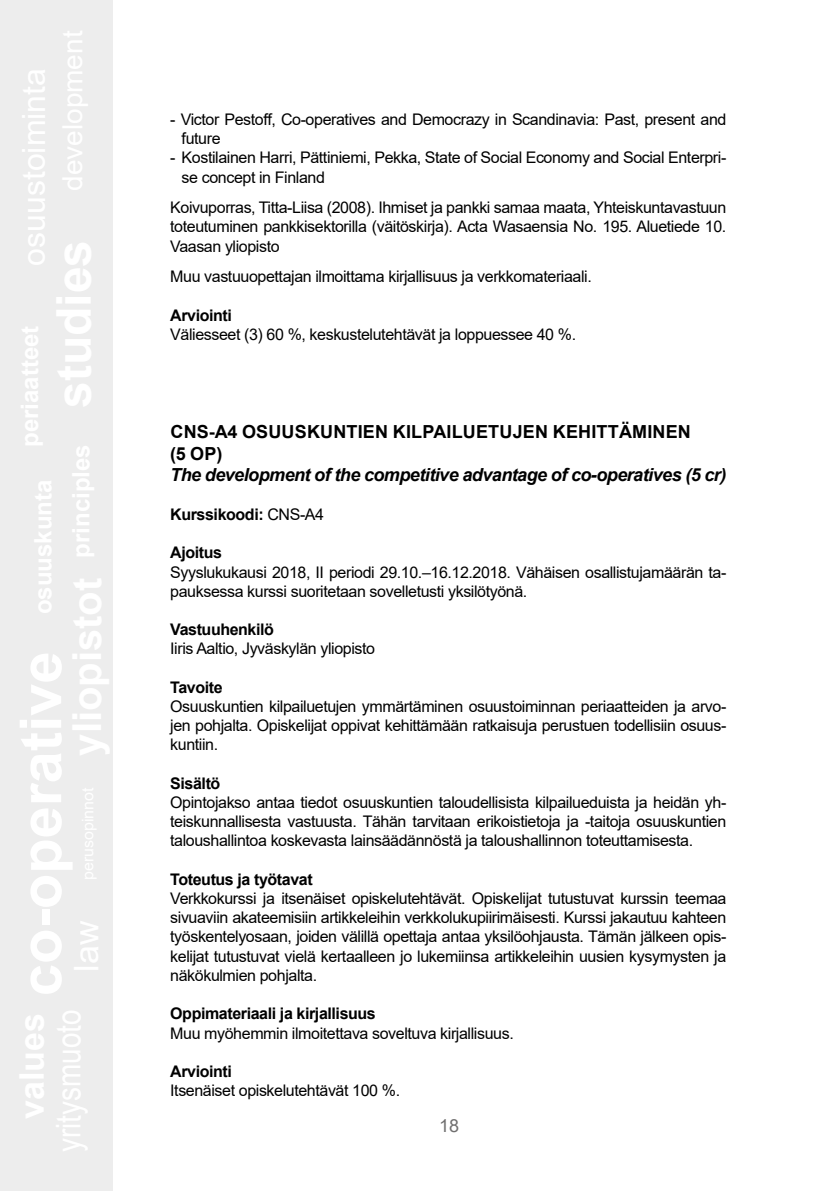
<style>
.page{position:relative;width:840px;height:1191px;background:#fff}
.page>*{position:absolute;margin:0;border:0;box-sizing:border-box;transform-origin:0 0}
.t1{font:italic 700 18px "Arial";letter-spacing:-.03em;color:#000}
.t2{font:700 18px/21.6px "Arial";letter-spacing:.01em;color:#000}
.t3{font:18px "Arial";color:#706f6f}
.t4{font:16px/19.2px "Arial";letter-spacing:-.025em;color:#000;text-align:justify}
.t5{font:700 16px "Arial";letter-spacing:-.025em;color:#000}
.s1{font-weight:400}
</style>
<div class="page">
<div style="left:0;top:0;width:112px;height:1191px;background:#ededed"></div>
<p class="t4" style="left:181px;top:110px;width:546px;text-indent:-11px">- Victor Pestoff, Co-operatives and Democrazy in Scandinavia: Past, present and future</p>
<p class="t4" style="left:181px;top:148px;width:546px;text-indent:-11px">- Kostilainen Harri, Pättiniemi, Pekka, State of Social Economy and Social Enterpri&shy;se concept in Finland</p>
<p class="t4" style="left:170px;top:198px;width:557px">Koivuporras, Titta-Liisa (2008). Ihmiset ja pankki samaa maata, Yhteiskuntavastuun toteutuminen pankkisektorilla (väitöskirja). Acta Wasaensia No. 195. Aluetiede 10.<br>Vaasan yliopisto</p>
<p class="t4" style="left:170px;top:267px;width:423px">Muu vastuuopettajan ilmoittama kirjallisuus ja verkkomateriaali.</p>
<p class="t5" style="left:170px;top:304px;width:63px">Arviointi</p>
<p class="t4" style="left:170px;top:324px;width:407px">Väliesseet (3) 60 %, keskustelutehtävät ja loppuessee 40 %.</p>
<p class="t2" style="left:170px;top:421px;width:522px">CNS-A4 OSUUSKUNTIEN KILPAILUETUJEN KEHITTÄMINEN (5 OP)</p>
<p class="t1" style="left:170px;top:463px;width:557px">The development of the competitive advantage of co-operatives (5 cr)</p>
<p class="t5" style="left:170px;top:503px;width:155px">Kurssikoodi: <span class="s1">CNS-A4</span></p>
<p class="t5" style="left:170px;top:541px;width:53px">Ajoitus</p>
<p class="t4" style="left:170px;top:562px;width:557px">Syyslukukausi 2018, II periodi 29.10.–16.12.2018. Vähäisen osallistujamäärän ta&shy;pauksessa kurssi suoritetaan sovelletusti yksilötyönä.</p>
<p class="t5" style="left:170px;top:618px;width:105px">Vastuuhenkilö</p>
<p class="t4" style="left:170px;top:639px;width:206px">Iiris Aaltio, Jyväskylän yliopisto</p>
<p class="t5" style="left:170px;top:676px;width:54px">Tavoite</p>
<p class="t4" style="left:170px;top:696px;width:557px">Osuuskuntien kilpailuetujen ymmärtäminen osuustoiminnan periaatteiden ja arvo&shy;jen pohjalta. Opiskelijat oppivat kehittämään ratkaisuja perustuen todellisiin osuus&shy;kuntiin.</p>
<p class="t5" style="left:170px;top:772px;width:52px">Sisältö</p>
<p class="t4" style="left:170px;top:792px;width:557px">Opintojakso antaa tiedot osuuskuntien taloudellisista kilpailueduista ja heidän yh&shy;teiskunnallisesta vastuusta. Tähän tarvitaan erikoistietoja ja -taitoja osuuskuntien taloushallintoa koskevasta lainsäädännöstä ja taloushallinnon toteuttamisesta.</p>
<p class="t5" style="left:170px;top:868px;width:144px">Toteutus ja työtavat</p>
<p class="t4" style="left:170px;top:888px;width:557px">Verkkokurssi ja itsenäiset opiskelutehtävät. Opiskelijat tutustuvat kurssin teemaa sivuaviin akateemisiin artikkeleihin verkkolukupiirimäisesti. Kurssi jakautuu kahteen työskentelyosaan, joiden välillä opettaja antaa yksilöohjausta. Tämän jälkeen opis&shy;kelijat tutustuvat vielä kertaalleen jo lukemiinsa artikkeleihin uusien kysymysten ja näkökulmien pohjalta.</p>
<p class="t5" style="left:170px;top:1002px;width:207px">Oppimateriaali ja kirjallisuus</p>
<p class="t4" style="left:170px;top:1023px;width:345px">Muu myöhemmin ilmoitettava soveltuva kirjallisuus.</p>
<p class="t5" style="left:170px;top:1060px;width:63px">Arviointi</p>
<p class="t4" style="left:170px;top:1080px;width:231px">Itsenäiset opiskelutehtävät 100 %.</p>
<p class="t3" style="left:439px;top:1113px;width:22px">18</p>
</div>
